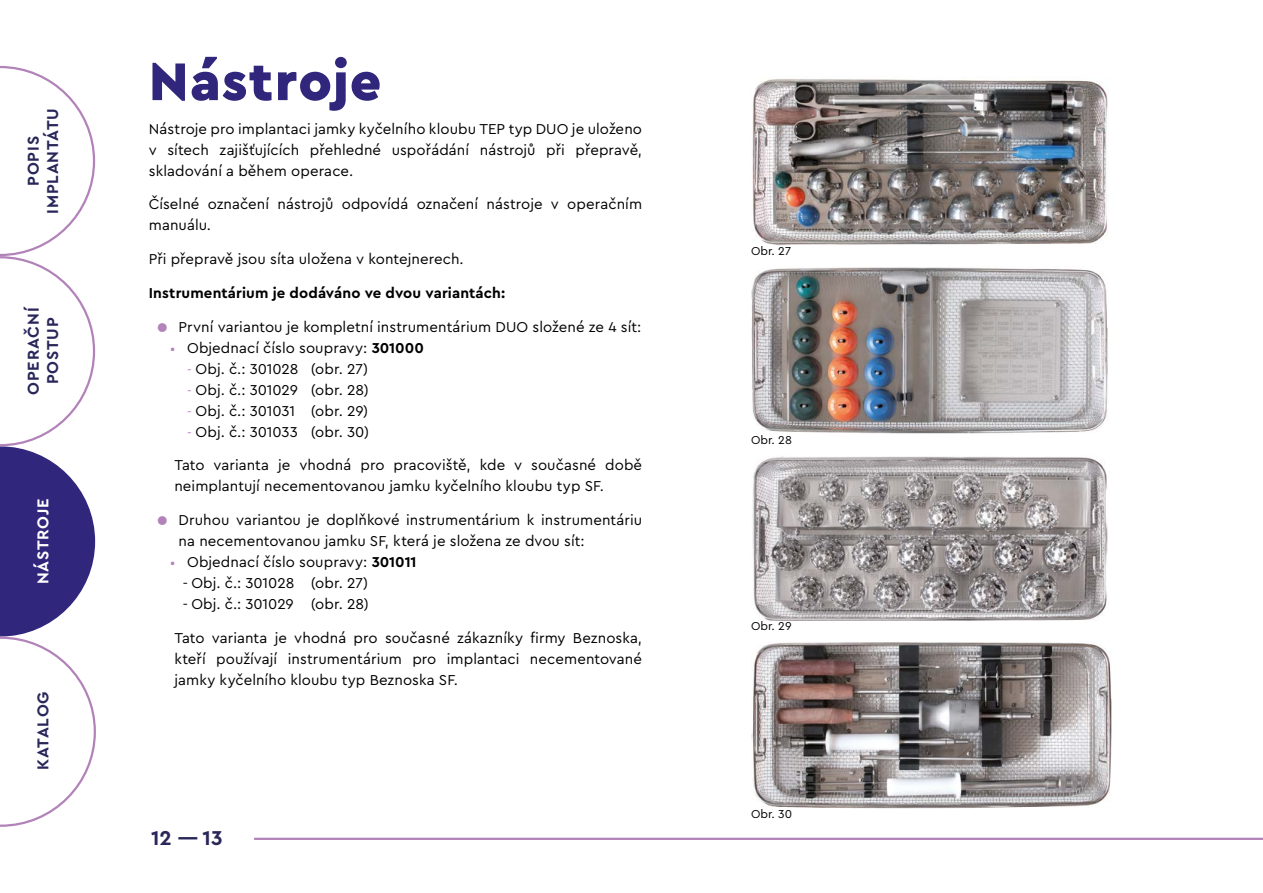
<style>
.page{position:relative;width:1263px;height:893px;background:#fff}
.page>*{position:absolute;margin:0;border:0;box-sizing:border-box;transform-origin:0 0}
.t1{font:900 55.5px "Cera Pro";letter-spacing:.02em;color:#30277c}
.t2{font:700 21px "Cera Pro";color:#292659}
.t3{font:700 16.5px/19.5px "Cera Pro";letter-spacing:.05em;color:#292659;text-align:center}
.t4{font:700 16.5px "Cera Pro";letter-spacing:.05em;color:#fff}
.t5{font:15px/21px "Cera Pro";letter-spacing:.005em;color:#000}
.t6{font:700 15px "Cera Pro";letter-spacing:.01em;color:#000}
.t7{font:12px "Cera Pro";color:#000}
.s1{font-size:13.5px;color:#b283b9}
.s2{font-weight:700}
</style>
<div class="page">
<hr style="left:254px;top:838px;width:1009px;height:2px;background:#b283b9">
<svg style="left:0;top:66px;width:96px;height:761px"></svg>
<img style="left:752px;top:79px;width:356px;height:167px">
<img style="left:751px;top:267px;width:357px;height:167px">
<img style="left:752px;top:456px;width:356px;height:165px">
<img style="left:751px;top:642px;width:360px;height:166px">
<p class="t3" style="left:23px;top:214px;width:107px;rotate:-90deg">POPIS<br>IMPLANTÁTU</p>
<p class="t3" style="left:23px;top:395px;width:90px;rotate:-90deg">OPERAČNÍ<br>POSTUP</p>
<p class="t4" style="left:32px;top:584px;width:87px;rotate:-90deg">NÁSTROJE</p>
<p class="t3" style="left:32px;top:770px;width:80px;rotate:-90deg">KATALOG</p>
<h1 class="t1" style="left:149px;top:45px;width:234px">Nástroje</h1>
<p class="t5" style="left:149px;top:117px;width:495px;text-align:justify">Nástroje pro implantaci jamky kyčelního kloubu TEP typ DUO je uloženo v sítech zajišťujících přehledné uspořádání nástrojů při přepravě, skladování a během operace.</p>
<p class="t5" style="left:149px;top:193px;width:495px">Číselné označení nástrojů odpovídá označení nástroje v operačním manuálu.</p>
<p class="t5" style="left:149px;top:248px;width:316px">Při přepravě jsou síta uložena v kontejnerech.</p>
<p class="t6" style="left:149px;top:283px;width:358px">Instrumentárium je dodáváno ve dvou variantách:</p>
<p class="t5" style="left:157px;top:315px;width:486px"><span class="s1">●</span> První variantou je kompletní instrumentárium DUO složené ze 4 sít:</p>
<p class="t5" style="left:170px;top:336px;width:255px"><span class="s1">•</span> Objednací číslo soupravy: <span class="s2">301000</span></p>
<p class="t5" style="left:187px;top:357px;width:183px"><span class="s1">-</span> Obj. č.: 301028 (obr. 27)</p>
<p class="t5" style="left:187px;top:378px;width:183px"><span class="s1">-</span> Obj. č.: 301029 (obr. 28)</p>
<p class="t5" style="left:187px;top:399px;width:182px"><span class="s1">-</span> Obj. č.: 301031 (obr. 29)</p>
<p class="t5" style="left:187px;top:420px;width:183px"><span class="s1">-</span> Obj. č.: 301033 (obr. 30)</p>
<p class="t5" style="left:174px;top:454px;width:469px">Tato varianta je vhodná pro pracoviště, kde v současné době neimplantují necementovanou jamku kyčelního kloubu typ SF.</p>
<p class="t5" style="left:179px;top:509px;width:465px;text-indent:-21px"><span class="s1">●</span> Druhou variantou je doplňkové instrumentárium k instrumentáriu na necementovanou jamku SF, která je složena ze dvou sít:</p>
<p class="t5" style="left:170px;top:551px;width:248px"><span class="s1">•</span> Objednací číslo soupravy: <span class="s2">301011</span></p>
<p class="t5" style="left:183px;top:572px;width:187px">- Obj. č.: 301028 (obr. 27)</p>
<p class="t5" style="left:183px;top:593px;width:187px">- Obj. č.: 301029 (obr. 28)</p>
<p class="t5" style="left:174px;top:627px;width:469px;text-align:justify">Tato varianta je vhodná pro současné zákazníky firmy Beznoska, kteří používají instrumentárium pro implantaci necementované jamky kyčelního kloubu typ Beznoska SF.</p>
<h2 class="t2" style="left:151px;top:824px;width:73px">12 — 13</h2>
<p class="t7" style="left:751px;top:243px;width:41px">Obr. 27</p>
<p class="t7" style="left:751px;top:432px;width:42px">Obr. 28</p>
<p class="t7" style="left:751px;top:618px;width:42px">Obr. 29</p>
<p class="t7" style="left:751px;top:806px;width:42px">Obr. 30</p>
</div>
